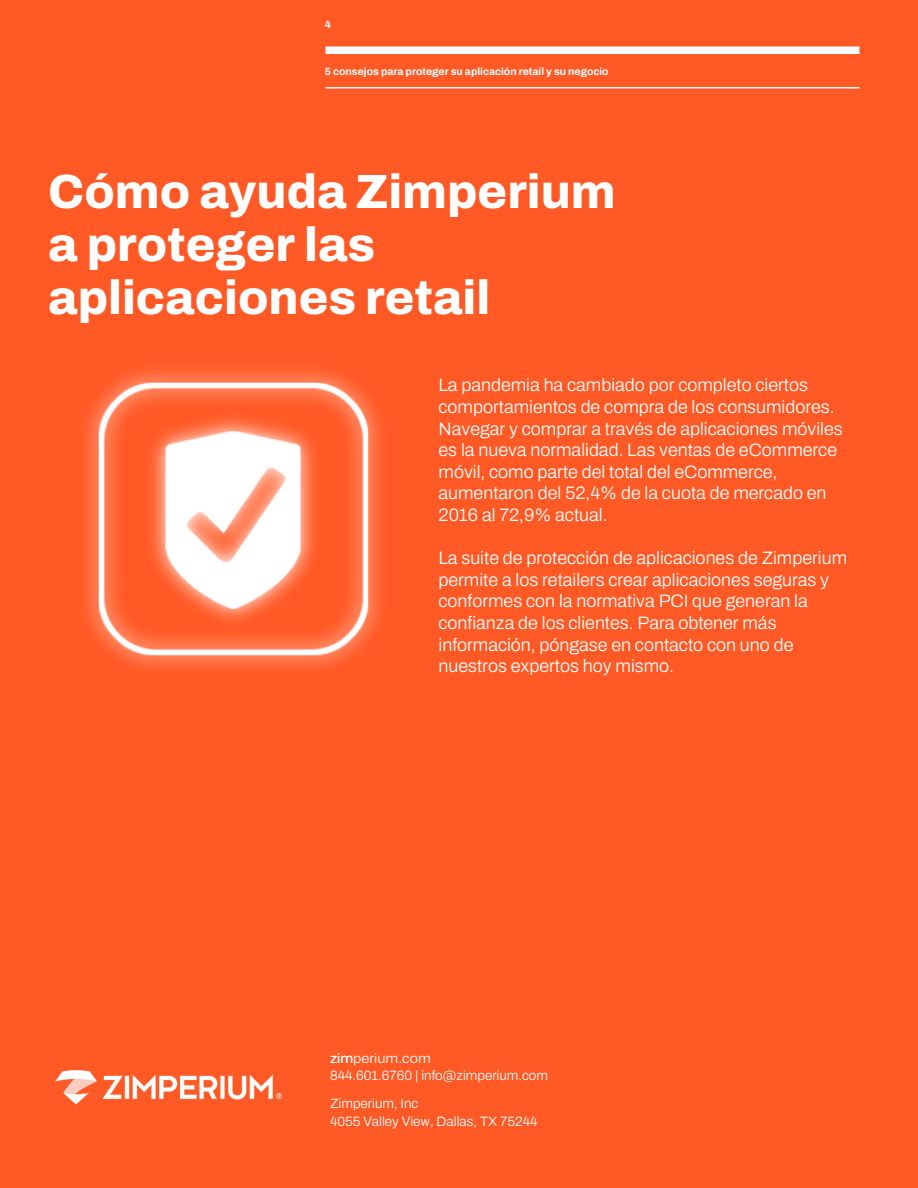
<style>
.page{position:relative;width:918px;height:1188px;background:#ff5925}
.page>*{position:absolute;margin:0;border:0;box-sizing:border-box;transform-origin:0 0}
.t1{font:800 48px/52.8px "Archivo";color:#fff}
.t2{font:300 18px/21.6px "Archivo";color:#fff}
.t3{font:300 13.5px/17px "Archivo";color:#fff;scale:1.1 1}
.t4{font:300 13.5px/18px "Archivo";color:#fff}
.t5{font:700 10.5px "Archivo";color:#fff}
.t6{font:700 10.5px "Archivo";color:#fff}
</style>
<div class="page">
<img style="left:43px;top:1063px;width:250px;height:50px">
<div style="left:325px;top:46px;width:534px;height:8px;background:#fff"></div>
<hr style="left:325px;top:86px;width:534px;height:3px;background:#fff">
<img style="left:75px;top:359px;width:317px;height:321px">
<p class="t6" style="left:325px;top:17px;width:8px">4</p>
<p class="t5" style="left:325px;top:63px;width:285px">5 consejos para proteger su aplicación retail y su negocio</p>
<h1 class="t1" style="left:48px;top:165px;width:569px">Cómo ayuda Zimperium a proteger las aplicaciones retail</h1>
<p class="t2" style="left:439px;top:374px;width:406px">La pandemia ha cambiado por completo ciertos comportamientos de compra de los consumidores.<br>Navegar y comprar a través de aplicaciones móviles es la nueva normalidad. Las ventas de eCommerce móvil, como parte del total del eCommerce, aumentaron del 52,4% de la cuota de mercado en 2016 al 72,9% actual.</p>
<p class="t2" style="left:439px;top:547px;width:410px">La suite de protección de aplicaciones de Zimperium permite a los retailers crear aplicaciones seguras y conformes con la normativa PCI que generan la confianza de los clientes. Para obtener más información, póngase en contacto con uno de nuestros expertos hoy mismo.</p>
<p class="t3" style="left:330px;top:1050px;width:200px">zimperium.com<br>844.601.6760 | info@zimperium.com</p>
<p class="t4" style="left:330px;top:1094px;width:209px">Zimperium, Inc<br>4055 Valley View, Dallas, TX 75244</p>
</div>
